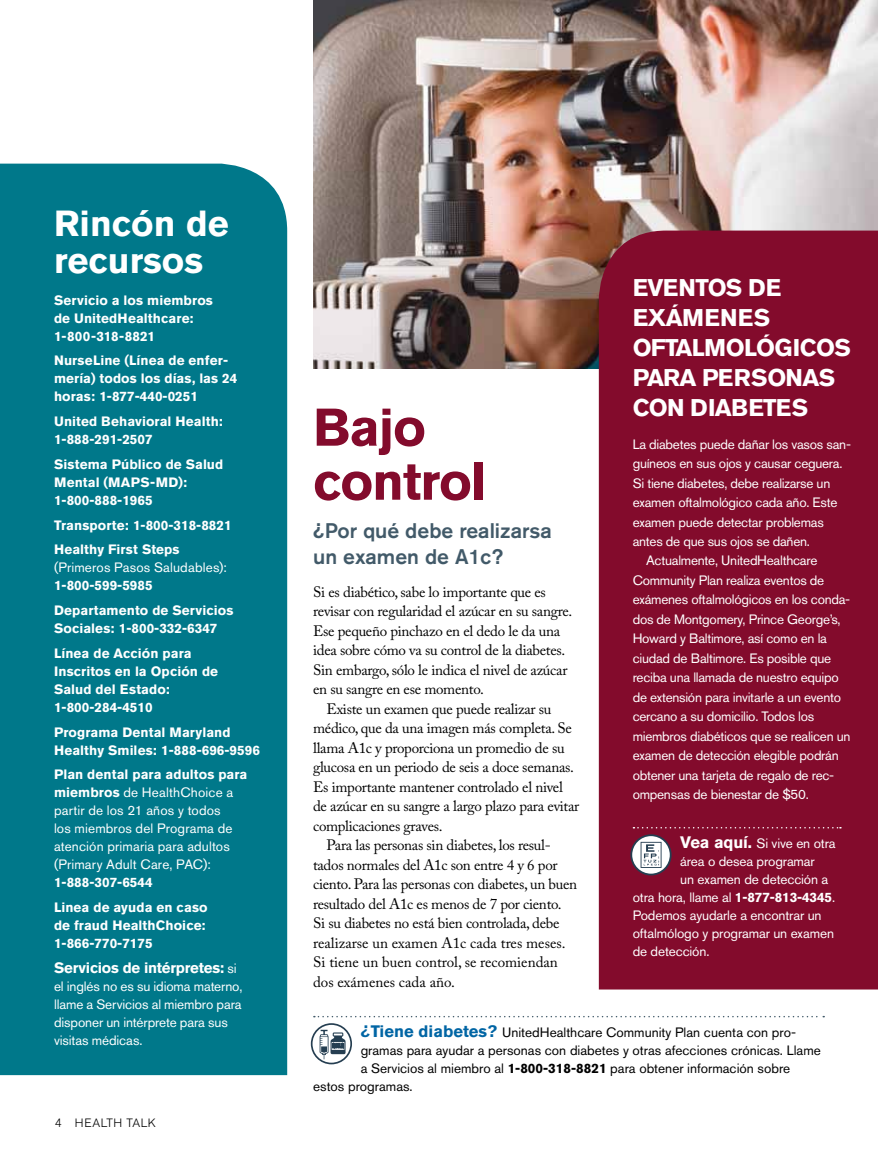
<style>
.page{position:relative;width:878px;height:1161px;background:#fff}
.page>*{position:absolute;margin:0;border:0;box-sizing:border-box;transform-origin:0 0}
.t1{font:700 52.5px/54px "Akzidenz Grotesk BE";letter-spacing:-.02em;color:#830b2c}
.t2{font:700 36px/37.5px "Akzidenz Grotesk BE";color:#fff}
.t3{font:700 24px/30px "Akzidenz Grotesk BE";letter-spacing:-.03em;color:#fff}
.t4{font:500 21px/25.2px "Akzidenz Grotesk BE";color:#425a69}
.t5{font:15px/19.5px "Adobe Caslon Pro";letter-spacing:-.02em;color:#000}
.t6{font:15px "Adobe Caslon Pro";color:#000}
.t7{font:700 15px "Akzidenz Grotesk BE";letter-spacing:-.02em;color:#fff}
.t8{font:13.5px/18px "Akzidenz Grotesk BE";letter-spacing:-.02em;color:#fff}
.t9{font:700 13.5px/18px "Akzidenz Grotesk BE";letter-spacing:.005em;color:#fff}
.t10{font:13.5px "Akzidenz Grotesk BE";color:#000}
.t11{font:13.5px/18px "Akzidenz Grotesk BE";letter-spacing:.01em;color:#fff}
.t12{font:13.5px "Akzidenz Grotesk BE";letter-spacing:.015em;color:#fff}
.t13{font:300 12px "Akzidenz Grotesk BE";letter-spacing:.05em;color:#000}
.s1{font-weight:700}
.s2{font-weight:400;font-size:13.5px}
.s3{font-weight:700;font-size:16.5px}
.s4{font-weight:700;font-size:16.5px;color:#0065a4}
</style>
<div class="page">
<div style="left:0;top:164px;width:287px;height:911px;background:#00788a"></div>
<img style="left:313px;top:0;width:565px;height:369px">
<div style="left:598px;top:231px;width:280px;height:759px;background:#830b2c"></div>
<svg style="left:630px;top:827px;width:210px;height:48px"></svg>
<svg style="left:314px;top:1016px;width:510px;height:1px"></svg>
<svg style="left:311px;top:1023px;width:41px;height:41px"></svg>
<h2 class="t2" style="left:54px;top:204px;width:176px">Rincón de recursos</h2>
<p class="t9" style="left:54px;top:291px;width:160px">Servicio a los miembros de UnitedHealthcare:<br>1-800-318-8821</p>
<p class="t9" style="left:54px;top:352px;width:185px">NurseLine (Línea de enfer&shy;mería) todos los días, las 24 horas: 1-877-440-0251</p>
<p class="t9" style="left:54px;top:412px;width:170px">United Behavioral Health:<br>1-888-291-2507</p>
<p class="t9" style="left:54px;top:455px;width:171px">Sistema Público de Salud<br>Mental (MAPS-MD):<br>1-800-888-1965</p>
<p class="t9" style="left:54px;top:513px;width:179px;line-height:24.8px">Transporte: 1-800-318-8821<br>Healthy First Steps</p>
<p class="t12" style="left:54px;top:560px;width:174px">(Primeros Pasos Saludables):</p>
<p class="t9" style="left:54px;top:573px;width:181px;line-height:24.8px">1-800-599-5985<br>Departamento de Servicios</p>
<p class="t9" style="left:54px;top:616px;width:165px;line-height:24.8px">Sociales: 1-800-332-6347<br>Línea de Acción para</p>
<p class="t9" style="left:54px;top:662px;width:166px">Inscritos en la Opción de<br>Salud del Estado:<br>1-800-284-4510</p>
<p class="t9" style="left:54px;top:723px;width:207px">Programa Dental Maryland<br>Healthy Smiles: 1-888-696-9596</p>
<p class="t11" style="left:54px;top:766px;width:195px"><span class="s1">Plan dental para adultos para miembros</span> de HealthChoice a partir de los 21 años y todos<br>los miembros del Programa de atención primaria para adultos (Primary Adult Care, PAC):</p>
<p class="t9" style="left:54px;top:870px;width:155px;line-height:24.8px">1-888-307-6544<br>Linea de ayuda en caso</p>
<p class="t9" style="left:54px;top:916px;width:153px">de fraud HealthChoice:<br>1-866-770-7175</p>
<p class="t7" style="left:54px;top:959px;width:184px">Servicios de intérpretes: <span class="s2">si</span></p>
<p class="t8" style="left:54px;top:977px;width:190px">el inglés no es su idioma materno, llame a Servicios al miembro para disponer un intérprete para sus visitas médicas.</p>
<p class="t13" style="left:55px;top:1116px;width:103px">4 HEALTH TALK</p>
<h1 class="t1" style="left:313px;top:400px;width:174px">Bajo control</h1>
<h3 class="t4" style="left:313px;top:518px;width:240px">¿Por qué debe realizarsa un examen de A1c?</h3>
<p class="t5" style="left:313px;top:582px;width:260px">Si es diabético, sabe lo importante que es revisar con regularidad el azúcar en su sangre.<br>Ese pequeño pinchazo en el dedo le da una idea sobre cómo va su control de la diabetes.<br>Sin embargo, sólo le indica el nivel de azúcar en su sangre en ese momento.</p>
<p class="t5" style="left:326px;top:699px;width:226px">Existe un examen que puede realizar su</p>
<p class="t5" style="left:313px;top:718px;width:260px">médico, que da una imagen más completa. Se</p>
<p class="t5" style="left:313px;top:738px;width:253px">llama A1c y proporciona un promedio de su</p>
<p class="t5" style="left:313px;top:757px;width:262px">glucosa en un periodo de seis a doce semanas.</p>
<p class="t5" style="left:313px;top:777px;width:251px">Es importante mantener controlado el nivel</p>
<p class="t5" style="left:313px;top:796px;width:268px">de azúcar en su sangre a largo plazo para evitar</p>
<p class="t5" style="left:313px;top:816px;width:131px">complicaciones graves.</p>
<p class="t5" style="left:326px;top:835px;width:226px">Para las personas sin diabetes, los resul-</p>
<p class="t5" style="left:313px;top:855px;width:246px">tados normales del A1c son entre 4 y 6 por</p>
<p class="t5" style="left:313px;top:874px;width:265px">ciento. Para las personas con diabetes, un buen</p>
<p class="t5" style="left:313px;top:894px;width:250px">resultado del A1c es menos de 7 por ciento.</p>
<p class="t5" style="left:313px;top:913px;width:248px">Si su diabetes no está bien controlada, debe</p>
<p class="t6" style="left:313px;top:934px;width:254px">realizarse un examen A1c cada tres meses.</p>
<p class="t6" style="left:313px;top:953px;width:246px">Si tiene un buen control, se recomiendan</p>
<p class="t6" style="left:313px;top:973px;width:143px">dos exámenes cada año.</p>
<h3 class="t3" style="left:632px;top:272px;width:79px">EVENTOS</h3>
<h3 class="t3" style="left:632px;top:272px;width:150px;text-indent:115px">de<br>EXÁME NES<br>OFTALMOL</h3>
<h3 class="t3" style="left:756px;top:332px;width:78px">ÓGICOS</h3>
<h3 class="t3" style="left:632px;top:362px;width:103px">para PERSO</h3>
<h3 class="t3" style="left:785px;top:362px;width:34px">NAS</h3>
<h3 class="t3" style="left:632px;top:392px;width:131px">CON DIABETES</h3>
<p class="t8" style="left:632px;top:435px;width:220px">La diabetes puede dañar los vasos san-</p>
<p class="t8" style="left:632px;top:454px;width:211px">guíneos en sus ojos y causar ceguera.</p>
<p class="t8" style="left:632px;top:474px;width:199px">Si tiene diabetes, debe realizarse un</p>
<p class="t8" style="left:632px;top:493px;width:206px">examen oftalmológico cada año. Este</p>
<p class="t8" style="left:632px;top:513px;width:193px">examen puede detectar problemas</p>
<p class="t8" style="left:632px;top:532px;width:179px">antes de que sus ojos se dañen.</p>
<p class="t8" style="left:646px;top:552px;width:173px">Actualmente, UnitedHealthcare</p>
<p class="t8" style="left:632px;top:571px;width:193px">Community Plan realiza eventos de</p>
<p class="t8" style="left:632px;top:591px;width:219px">exámenes oftalmológicos en los conda-</p>
<p class="t8" style="left:632px;top:610px;width:209px">dos de Montgomery, Prince George’s,</p>
<p class="t8" style="left:632px;top:630px;width:196px">Howard y Baltimore, así como en la</p>
<p class="t8" style="left:632px;top:649px;width:200px">ciudad de Baltimore. Es posible que</p>
<p class="t8" style="left:632px;top:669px;width:207px">reciba una llamada de nuestro equipo</p>
<p class="t8" style="left:632px;top:688px;width:210px">de extensión para invitarle a un evento</p>
<p class="t8" style="left:632px;top:708px;width:183px">cercano a su domicilio. Todos los</p>
<p class="t8" style="left:632px;top:727px;width:219px">miembros diabéticos que se realicen un</p>
<p class="t8" style="left:632px;top:747px;width:207px">examen de detección elegible podrán</p>
<p class="t8" style="left:632px;top:766px;width:203px">obtener una tarjeta de regalo de rec-</p>
<p class="t8" style="left:632px;top:786px;width:178px">ompensas de bienestar de $50.</p>
<p class="t8" style="left:680px;top:834px;width:157px"><span class="s3">Vea aquí.</span> Si vive en otra</p>
<p class="t8" style="left:680px;top:852px;width:136px">área o desea programar</p>
<p class="t8" style="left:680px;top:870px;width:150px">un examen de detección a</p>
<p class="t8" style="left:632px;top:888px;width:204px">otra hora, llame al <span class="s1">1-877-813-4345</span>.</p>
<p class="t8" style="left:632px;top:906px;width:190px">Podemos ayudarle a encontrar un</p>
<p class="t8" style="left:632px;top:924px;width:203px">oftalmólogo y programar un examen</p>
<p class="t8" style="left:632px;top:942px;width:78px">de detección.</p>
<p class="t10" style="left:360px;top:1024px;width:437px"><span class="s4">¿Tiene diabetes?</span> UnitedHealthcare Community Plan cuenta con pro-</p>
<p class="t10" style="left:360px;top:1042px;width:461px">gramas para ayudar a personas con diabetes y otras afecciones crónicas. Llame</p>
<p class="t10" style="left:360px;top:1060px;width:431px">a Servicios al miembro al <span class="s1">1-800-318-8821</span> para obtener información sobre</p>
<p class="t10" style="left:313px;top:1078px;width:101px">estos programas.</p>
</div>
